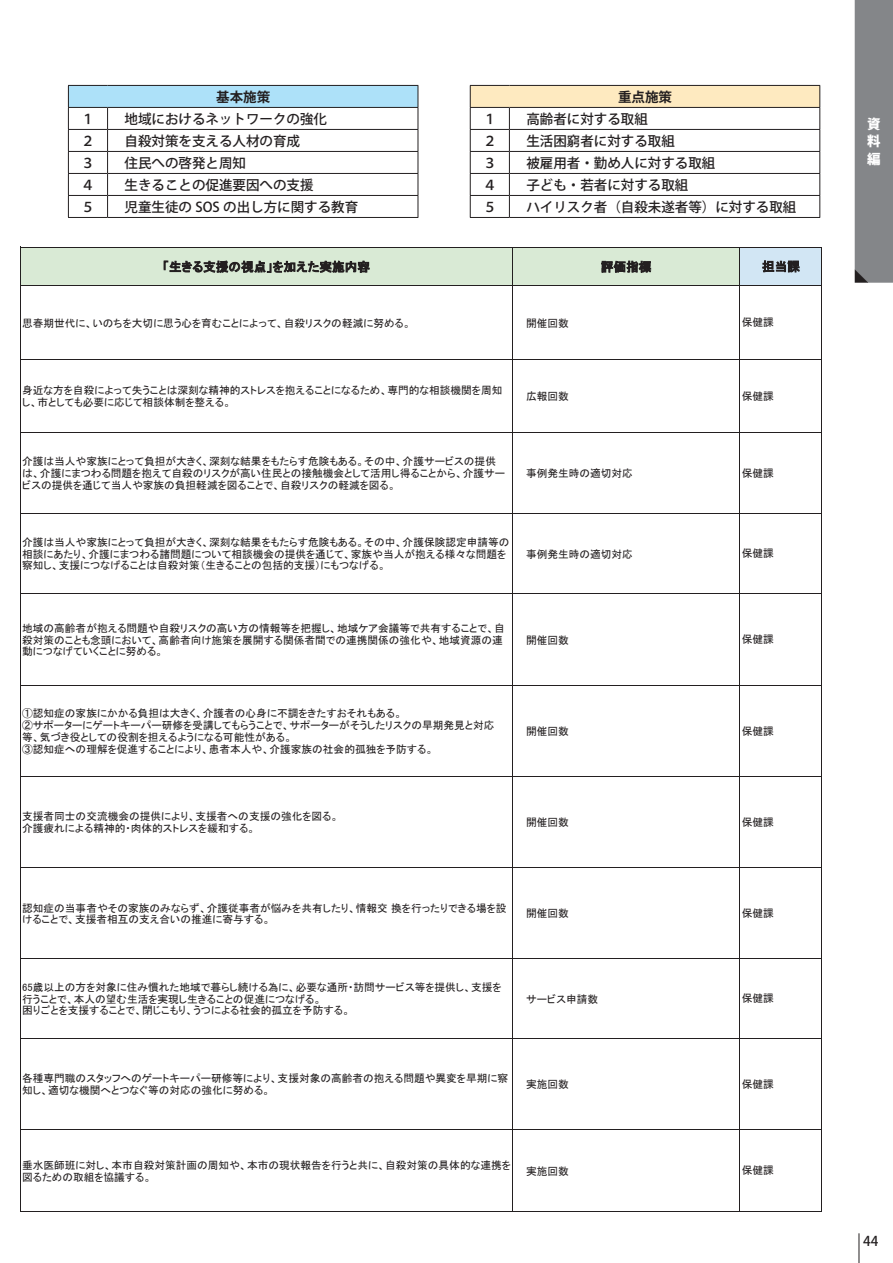
<style>
.page{position:relative;width:893px;height:1263px;background:#fff}
.page>*{position:absolute;margin:0;border:0;box-sizing:border-box;transform-origin:0 0}
.t1{font:500 13.5px "Koz Go Pro";color:#231f20}
.t2{font:700 13.5px "Koz Go Pro";color:#231f20}
.t3{font:800 13.5px/17.2px "Koz Go Pro";color:#fff;text-align:justify}
.t4{font:12.45px "MS P Gothic";letter-spacing:.015em;color:#231f20}
.t5{font:10.65px/11.7px "MS P Gothic";color:#231f20}
</style>
<div class="page">
<hr style="left:859px;top:1233px;width:1px;height:30px;background:#231f20">
<div style="left:855px;top:0;width:38px;height:283px;background:#848689"></div>
<hr style="left:68px;top:85px;width:40px;height:1px;background:#231f20">
<hr style="left:108px;top:85px;width:310px;height:1px;background:#231f20">
<svg style="left:68px;top:86px;width:351px;height:131px"></svg>
<hr style="left:68px;top:217px;width:40px;height:1px;background:#231f20">
<hr style="left:108px;top:217px;width:310px;height:1px;background:#231f20">
<hr style="left:470px;top:85px;width:39px;height:1px;background:#231f20">
<hr style="left:509px;top:85px;width:311px;height:1px;background:#231f20">
<svg style="left:470px;top:86px;width:350px;height:131px"></svg>
<hr style="left:470px;top:217px;width:39px;height:1px;background:#231f20">
<hr style="left:509px;top:217px;width:311px;height:1px;background:#231f20">
<div style="left:20px;top:248px;width:720px;height:38px;background:#d9ead5"></div>
<div style="left:740px;top:248px;width:81px;height:38px;background:#d2e6f4"></div>
<hr style="left:20px;top:247px;width:1px;height:39px;background:#231f20">
<hr style="left:512px;top:248px;width:1px;height:38px;background:#231f20">
<hr style="left:739px;top:248px;width:1px;height:38px;background:#231f20">
<hr style="left:821px;top:248px;width:1px;height:38px;background:#231f20">
<hr style="left:21px;top:247px;width:801px;height:1px;background:#231f20">
<hr style="left:20px;top:285px;width:1px;height:927px;background:#231f20">
<hr style="left:512px;top:286px;width:1px;height:926px;background:#231f20">
<hr style="left:739px;top:286px;width:1px;height:926px;background:#231f20">
<hr style="left:821px;top:286px;width:1px;height:926px;background:#231f20">
<hr style="left:21px;top:285px;width:801px;height:1px;background:#231f20">
<hr style="left:21px;top:359px;width:801px;height:1px;background:#231f20">
<hr style="left:21px;top:432px;width:801px;height:1px;background:#231f20">
<hr style="left:21px;top:513px;width:801px;height:1px;background:#231f20">
<hr style="left:21px;top:593px;width:801px;height:1px;background:#231f20">
<hr style="left:21px;top:685px;width:801px;height:1px;background:#231f20">
<hr style="left:21px;top:776px;width:801px;height:1px;background:#231f20">
<hr style="left:21px;top:867px;width:801px;height:1px;background:#231f20">
<hr style="left:21px;top:958px;width:801px;height:1px;background:#231f20">
<hr style="left:21px;top:1038px;width:801px;height:1px;background:#231f20">
<hr style="left:21px;top:1129px;width:801px;height:1px;background:#231f20">
<hr style="left:21px;top:1211px;width:801px;height:1px;background:#231f20">
<p class="t2" style="left:216px;top:88px;width:55px">基本施策</p>
<p class="t1" style="left:81px;top:110px;width:15px">１</p>
<p class="t1" style="left:125px;top:110px;width:204px">地域におけるネットワークの強化</p>
<p class="t1" style="left:81px;top:132px;width:15px">２</p>
<p class="t1" style="left:125px;top:132px;width:177px">自殺対策を支える人材の育成</p>
<p class="t1" style="left:81px;top:154px;width:15px">３</p>
<p class="t1" style="left:125px;top:154px;width:123px">住民への啓発と周知</p>
<p class="t1" style="left:81px;top:176px;width:15px">４</p>
<p class="t1" style="left:125px;top:176px;width:190px">生きることの促進要因への支援</p>
<p class="t1" style="left:81px;top:198px;width:15px">５</p>
<p class="t1" style="left:125px;top:198px;width:235px">児童生徒の SOS の出し方に関する教育</p>
<p class="t2" style="left:618px;top:88px;width:55px">重点施策</p>
<p class="t1" style="left:483px;top:110px;width:15px">１</p>
<p class="t1" style="left:526px;top:110px;width:123px">高齢者に対する取組</p>
<p class="t1" style="left:483px;top:132px;width:15px">２</p>
<p class="t1" style="left:526px;top:132px;width:150px">生活困窮者に対する取組</p>
<p class="t1" style="left:483px;top:154px;width:15px">３</p>
<p class="t1" style="left:526px;top:154px;width:190px">被雇用者・勤め人に対する取組</p>
<p class="t1" style="left:483px;top:176px;width:15px">４</p>
<p class="t1" style="left:526px;top:176px;width:163px">子ども・若者に対する取組</p>
<p class="t1" style="left:483px;top:198px;width:15px">５</p>
<p class="t1" style="left:526px;top:198px;width:271px">ハイリスク者（自殺未遂者等）に対する取組</p>
<p class="t4" style="left:163px;top:261px;width:209px">「生きる支援の視点」を加えた実施内容</p>
<p class="t4" style="left:601px;top:261px;width:52px">評価指標</p>
<p class="t4" style="left:762px;top:260px;width:39px">担当課</p>
<p class="t5" style="left:22px;top:317px;width:390px">思春期世代に、いのちを大切に思う心を育むことによって、自殺リスクの軽減に努める。</p>
<p class="t5" style="left:526px;top:317px;width:44px">開催回数</p>
<p class="t5" style="left:742px;top:317px;width:34px">保健課</p>
<p class="t5" style="left:22px;top:384px;width:482px">身近な方を自殺によって失うことは深刻な精神的ストレスを抱えることになるため、専門的な相談機関を周知し、市としても必要に応じて相談体制を整える。</p>
<p class="t5" style="left:526px;top:390px;width:44px">広報回数</p>
<p class="t5" style="left:742px;top:390px;width:34px">保健課</p>
<p class="t5" style="left:22px;top:456px;width:484px">介護は当人や家族にとって負担が大きく、深刻な結果をもたらす危険もある。その中、介護サービスの提供は、介護にまつわる問題を抱えて自殺のリスクが高い住民との接触機会として活用し得ることから、介護サービスの提供を通じて当人や家族の負担軽減を図ることで、自殺リスクの軽減を図る。</p>
<p class="t5" style="left:526px;top:467px;width:108px">事例発生時の適切対応</p>
<p class="t5" style="left:742px;top:467px;width:34px">保健課</p>
<p class="t5" style="left:22px;top:536px;width:489px">介護は当人や家族にとって負担が大きく、深刻な結果をもたらす危険もある。その中、介護保険認定申請等の相談にあたり、介護にまつわる諸問題について相談機会の提供を通じて、家族や当人が抱える様々な問題を察知し、支援につなげることは自殺対策（生きることの包括的支援）にもつなげる。</p>
<p class="t5" style="left:526px;top:548px;width:108px">事例発生時の適切対応</p>
<p class="t5" style="left:742px;top:548px;width:34px">保健課</p>
<p class="t5" style="left:22px;top:622px;width:484px">地域の高齢者が抱える問題や自殺リスクの高い方の情報等を把握し、地域ケア会議等で共有することで、自殺対策のことも念頭において、高齢者向け施策を展開する関係者間での連携関係の強化や、地域資源の連動につなげていくことに努める。</p>
<p class="t5" style="left:526px;top:634px;width:44px">開催回数</p>
<p class="t5" style="left:742px;top:634px;width:34px">保健課</p>
<p class="t5" style="left:22px;top:707px;width:474px">①認知症の家族にかかる負担は大きく、介護者の心身に不調をきたすおそれもある。<br>②サポーターにゲートキーパー研修を受講してもらうことで、サポーターがそうしたリスクの早期発見と対応等、気づき役としての役割を担えるようになる可能性がある。<br>③認知症への理解を促進することにより、患者本人や、介護家族の社会的孤独を予防する。</p>
<p class="t5" style="left:526px;top:725px;width:44px">開催回数</p>
<p class="t5" style="left:742px;top:725px;width:34px">保健課</p>
<p class="t5" style="left:22px;top:810px;width:318px">支援者同士の交流機会の提供により、支援者への支援の強化を図る。介護疲れによる精神的・肉体的ストレスを緩和する。</p>
<p class="t5" style="left:526px;top:816px;width:44px">開催回数</p>
<p class="t5" style="left:742px;top:816px;width:34px">保健課</p>
<p class="t5" style="left:22px;top:902px;width:486px">認知症の当事者やその家族のみならず、介護従事者が悩みを共有したり、情報交 換を行ったりできる場を設けることで、支援者相互の支え合いの推進に寄与する。</p>
<p class="t5" style="left:526px;top:908px;width:44px">開催回数</p>
<p class="t5" style="left:742px;top:907px;width:34px">保健課</p>
<p class="t5" style="left:22px;top:981px;width:481px">65歳以上の方を対象に住み慣れた地域で暮らし続ける為に、必要な通所・訪問サービス等を提供し、支援を行うことで、本人の望む生活を実現し生きることの促進につなげる。<br>困りごとを支援することで、閉じこもり、うつによる社会的孤立を予防する。</p>
<p class="t5" style="left:526px;top:993px;width:73px">サービス申請数</p>
<p class="t5" style="left:742px;top:993px;width:34px">保健課</p>
<p class="t5" style="left:22px;top:1072px;width:487px">各種専門職のスタッフへのゲートキーパー研修等により、支援対象の高齢者の抱える問題や異変を早期に察知し、適切な機関へとつなぐ等の対応の強化に努める。</p>
<p class="t5" style="left:526px;top:1078px;width:44px">実施回数</p>
<p class="t5" style="left:742px;top:1078px;width:34px">保健課</p>
<p class="t5" style="left:22px;top:1159px;width:490px">垂水医師班に対し、本市自殺対策計画の周知や、本市の現状報告を行うと共に、自殺対策の具体的な連携を図るための取組を協議する。</p>
<p class="t5" style="left:526px;top:1165px;width:44px">実施回数</p>
<p class="t5" style="left:742px;top:1165px;width:34px">保健課</p>
<p class="t3" style="left:867px;top:116px;width:15px">資料編</p>
<p class="t1" style="left:863px;top:1232px;width:17px">44</p>
</div>
